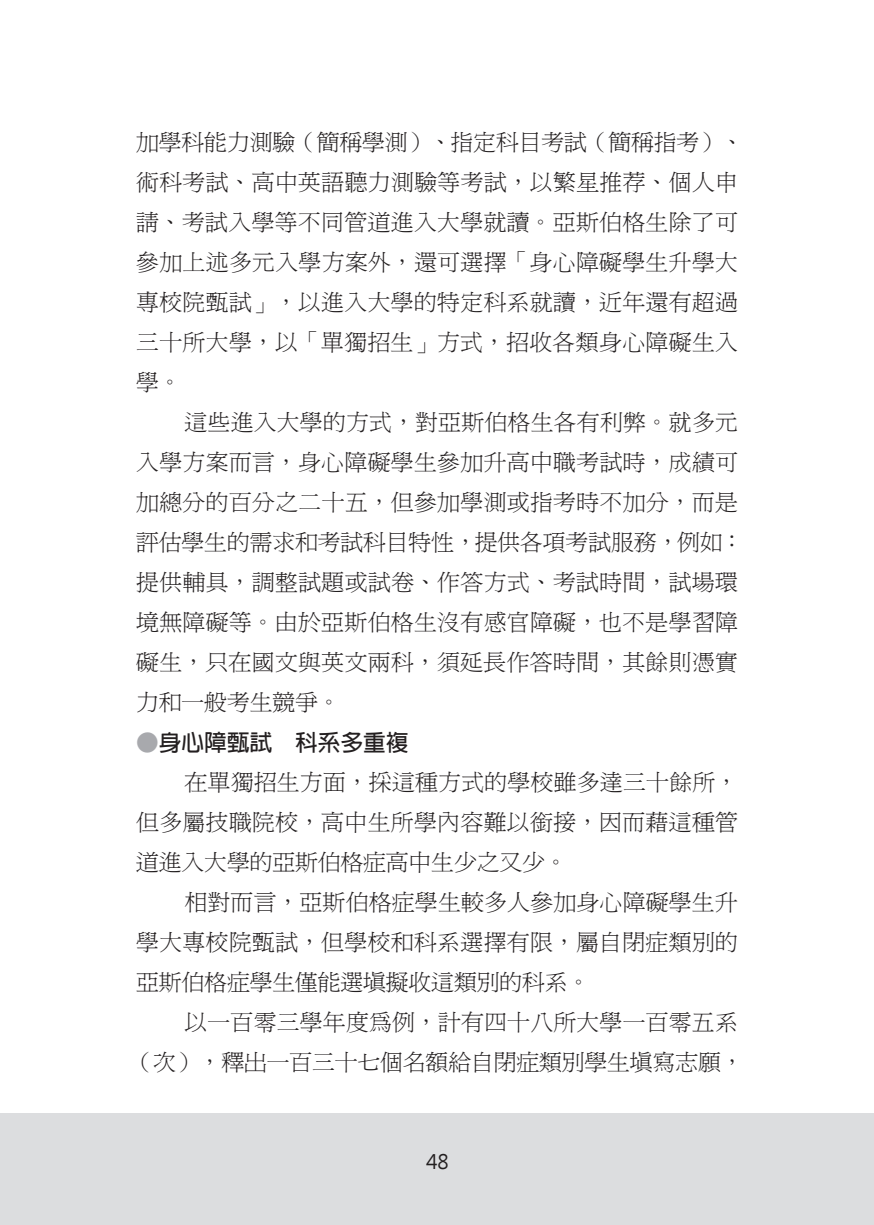
<style>
.page{position:relative;width:874px;height:1225px;background:#fff}
.page>*{position:absolute;margin:0;border:0;box-sizing:border-box;transform-origin:0 0}
.t1{font:22.6px/40px "P Ming Li U";letter-spacing:.02em;color:#231f20}
.t2{font:700 22.6px "Adobe Fan Heiti Std";color:#231f20}
.t3{font:19.8px "Microsoft Jheng Hei";color:#231f20}
.s1{color:#a8a9ad}
</style>
<div class="page">
<div style="left:0;top:1113px;width:873px;height:112px;background:#dcdddf"></div>
<p class="t1" style="left:136px;top:122px;width:608px">加學科能力測驗（簡稱學測）、指定科目考試（簡稱指考）、術科考試、高中英語聽力測驗等考試，以繁星推荐、個人申請、考試入學等不同管道進入大學就讀。亞斯伯格生除了可參加上述多元入學方案外，還可選擇「身心障礙學生升學大專校院甄試」，以進入大學的特定科系就讀，近年還有超過三十所大學，以「單獨招生」方式，招收各類身心障礙生入學。</p>
<p class="t1" style="left:136px;top:402px;width:608px;text-indent:48px">這些進入大學的方式，對亞斯伯格生各有利弊。就多元入學方案而言，身心障礙學生參加升高中職考試時，成績可加總分的百分之二十五，但參加學測或指考時不加分，而是評估學生的需求和考試科目特性，提供各項考試服務，例如：提供輔具，調整試題或試卷、作答方式、考試時間，試場環境無障礙等。由於亞斯伯格生沒有感官障礙，也不是學習障礙生，只在國文與英文兩科，須延長作答時間，其餘則憑實力和一般考生競爭。</p>
<p class="t2" style="left:136px;top:729px;width:274px"><span class="s1">●</span>身心障甄試　科系多重複</p>
<p class="t1" style="left:136px;top:762px;width:603px;text-align:justify;text-indent:48px">在單獨招生方面，採這種方式的學校雖多達三十餘所，但多屬技職院校，高中生所學內容難以銜接，因而藉這種管道進入大學的亞斯伯格症高中生少之又少。</p>
<p class="t1" style="left:136px;top:882px;width:603px;text-align:justify;text-indent:48px">相對而言，亞斯伯格症學生較多人參加身心障礙學生升學大專校院甄試，但學校和科系選擇有限，屬自閉症類別的亞斯伯格症學生僅能選填擬收這類別的科系。</p>
<p class="t1" style="left:130px;top:1002px;width:614px;text-align:right">以一百零三學年度為例，計有四十八所大學一百零五系<br>（次），釋出一百三十七個名額給自閉症類別學生填寫志願，</p>
<p class="t3" style="left:426px;top:1149px;width:24px">48</p>
</div>
